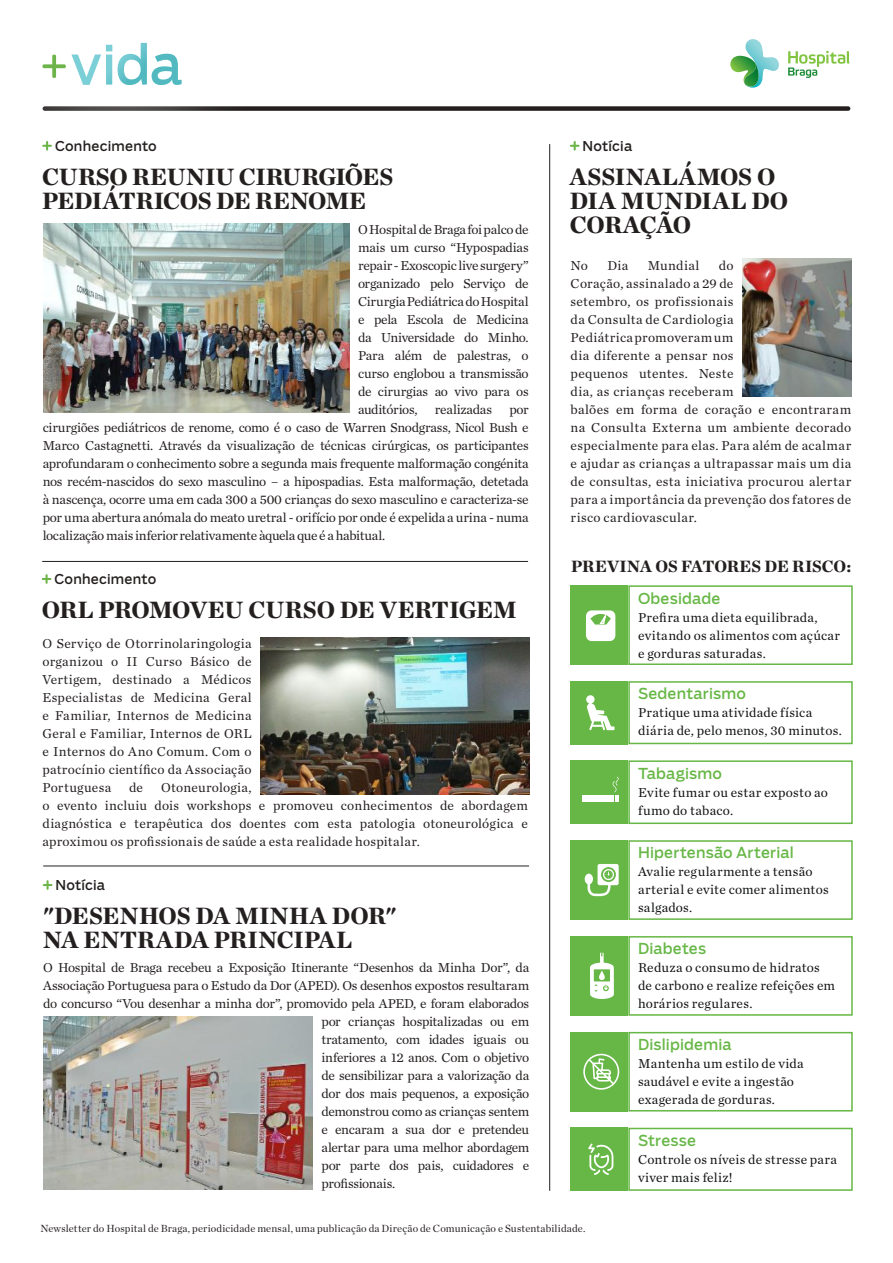
<style>
.page{position:relative;width:893px;height:1263px;background:#fff}
.page>*{position:absolute;margin:0;border:0;box-sizing:border-box;transform-origin:0 0}
.t1{font:900 24px/24px "Chronicle Deck";letter-spacing:-.01em;color:#241f1f}
.t2{font:900 16.65px "Chronicle Deck";color:#241f1f}
.t3{font:15px "Boomer";letter-spacing:.01em;color:#66b745}
.t4{font:13.5px/18px "Chronicle Text G1";letter-spacing:.005em;color:#241f1f;text-align:justify}
.t5{font:13.5px/18px "Chronicle Text G1";letter-spacing:.02em;color:#111213}
.t6{font:13.5px/18px "Chronicle Text G1";letter-spacing:.025em;color:#241f1f}
.t7{font:13.5px "Chronicle Text G1";letter-spacing:-.02em;color:#241f1f}
.t8{font:13.5px "Chronicle Text G1";letter-spacing:-.025em;color:#241f1f}
.t9{font:13.5px "Boomer";letter-spacing:.01em;color:#241f1f}
.t10{font:13.5px "Chronicle Text G1";letter-spacing:-.03em;color:#241f1f}
.t11{font:13.5px "Chronicle Text G1";letter-spacing:-.015em;color:#241f1f}
.t12{font:13.5px "Chronicle Text G1";letter-spacing:.035em;color:#241f1f}
.t13{font:10.5px "Chronicle Deck";letter-spacing:.015em;color:#241f1f}
</style>
<div class="page">
<div style="left:45px;top:106px;width:803px;height:5px;background:#241f1f"></div>
<div style="left:0;top:0;width:257px;height:164px;background:#fff"></div>
<svg style="left:43px;top:43px;width:139px;height:42px"></svg>
<svg style="left:788px;top:51px;width:62px;height:27px"></svg>
<svg style="left:730px;top:39px;width:49px;height:49px"></svg>
<svg style="left:571px;top:142px;width:7px;height:8px"></svg>
<hr style="left:549px;top:144px;width:1px;height:1047px;background:#241f1f">
<hr style="left:42px;top:561px;width:486px;height:1px;background:#241f1f">
<svg style="left:43px;top:142px;width:8px;height:8px"></svg>
<svg style="left:43px;top:575px;width:7px;height:8px"></svg>
<img style="left:43px;top:223px;width:307px;height:189px">
<img style="left:260px;top:638px;width:270px;height:156px">
<hr style="left:43px;top:866px;width:486px;height:1px;background:#241f1f">
<svg style="left:44px;top:881px;width:7px;height:8px"></svg>
<img style="left:43px;top:1016px;width:270px;height:173px">
<div style="left:571px;top:585px;width:57px;height:80px;background:#67b747"></div>
<div style="left:628px;top:585px;width:225px;height:80px;border:2px solid #66b745"></div>
<svg style="left:586px;top:610px;width:29px;height:31px"></svg>
<div style="left:571px;top:681px;width:57px;height:63px;background:#67b747"></div>
<div style="left:628px;top:681px;width:225px;height:63px;border:2px solid #66b745"></div>
<svg style="left:586px;top:695px;width:28px;height:35px"></svg>
<div style="left:571px;top:760px;width:57px;height:64px;background:#67b747"></div>
<div style="left:628px;top:760px;width:225px;height:64px;border:2px solid #66b745"></div>
<div style="left:582px;top:795px;width:32px;height:7px;background:#fff"></div>
<svg style="left:613px;top:777px;width:6px;height:25px"></svg>
<div style="left:571px;top:840px;width:57px;height:80px;background:#67b747"></div>
<div style="left:628px;top:840px;width:225px;height:80px;border:2px solid #66b745"></div>
<svg style="left:585px;top:864px;width:34px;height:32px"></svg>
<div style="left:571px;top:1128px;width:57px;height:63px;background:#67b747"></div>
<div style="left:628px;top:1128px;width:225px;height:63px;border:2px solid #66b745"></div>
<svg style="left:588px;top:1143px;width:25px;height:32px"></svg>
<div style="left:571px;top:1032px;width:57px;height:79px;background:#67b747"></div>
<div style="left:628px;top:1032px;width:225px;height:79px;border:2px solid #66b745"></div>
<img style="left:742px;top:258px;width:109px;height:139px">
<svg style="left:583px;top:1054px;width:36px;height:36px"></svg>
<div style="left:571px;top:936px;width:57px;height:80px;background:#67b747"></div>
<div style="left:628px;top:936px;width:225px;height:80px;border:2px solid #66b745"></div>
<svg style="left:600px;top:953px;width:4px;height:9px"></svg>
<svg style="left:590px;top:962px;width:24px;height:37px"></svg>
<p class="t9" style="left:55px;top:137px;width:103px">Conhecimento</p>
<h1 class="t1" style="left:42px;top:163px;width:353px">CURSO REUNIU CIRURGIÕES<br>PEDIÁTRICOS DE RENOME</h1>
<p class="t4" style="left:358px;top:220px;width:172px">O Hospital de Braga foi palco de mais um curso “Hypospadias repair - Exoscopic live surgery” organizado pelo Serviço de Cirurgia Pediátrica do Hospital e pela Escola de Medicina da Universidade do Minho.<br>Para além de palestras, o curso englobou a transmissão de cirurgias ao vivo para os auditórios,</p>
<p class="t11" style="left:435px;top:399px;width:59px">realizadas</p>
<p class="t4" style="left:43px;top:400px;width:488px;text-indent:467px">por cirurgiões pediátricos de renome, como é o caso de Warren Snodgrass, Nicol Bush e Marco Castagnetti. Através da visualização de técnicas cirúrgicas, os participantes aprofundaram o conhecimento sobre a segunda mais frequente malformação congénita nos recém-nascidos do sexo masculino – a hipospadias. Esta malformação, detetada à nascença, ocorre uma em cada 300 a 500 crianças do sexo masculino e caracteriza-se por uma abertura anómala do meato uretral - orifício por onde é expelida a urina - numa localização mais inferior relativamente àquela que é a habitual.</p>
<p class="t9" style="left:55px;top:571px;width:103px">Conhecimento</p>
<h1 class="t1" style="left:42px;top:596px;width:477px">ORL PROMOVEU CURSO DE VERTIGEM</h1>
<p class="t4" style="left:43px;top:634px;width:211px">O Serviço de Otorrinolaringologia organizou o II Curso Básico de Vertigem, destinado a Médicos Especialistas de Medicina Geral e Familiar, Internos de Medicina Geral e Familiar, Internos de ORL e Internos do Ano Comum. Com o patrocínio científico da Associação Portuguesa</p>
<p class="t4" style="left:43px;top:778px;width:487px;text-align:left;text-indent:118px">Otoneurologia,<br>o evento incluiu dois workshops e promoveu conhecimentos de abordagem diagnóstica e terapêutica dos doentes com esta patologia otoneurológica e aproximou os profissionais de saúde a esta realidade hospitalar.</p>
<p class="t4" style="left:129px;top:778px;width:16px">de</p>
<p class="t9" style="left:55px;top:877px;width:51px">Notícia</p>
<h1 class="t1" style="left:43px;top:902px;width:355px">"DESENHOS DA MINHA DOR"<br>NA ENTRADA PRINCIPAL</h1>
<p class="t7" style="left:43px;top:957px;width:488px">O Hospital de Braga recebeu a Exposição Itinerante “Desenhos da Minha Dor”, da</p>
<p class="t7" style="left:43px;top:975px;width:487px">Associação Portuguesa para o Estudo da Dor (APED). Os desenhos expostos resultaram</p>
<p class="t7" style="left:43px;top:993px;width:488px">do concurso “Vou desenhar a minha dor”, promovido pela APED, e foram elaborados</p>
<p class="t7" style="left:321px;top:1011px;width:209px">por crianças hospitalizadas ou em</p>
<p class="t7" style="left:321px;top:1029px;width:209px">tratamento, com idades iguais ou</p>
<p class="t8" style="left:321px;top:1047px;width:209px">inferiores a 12 anos. Com o objetivo</p>
<p class="t7" style="left:321px;top:1065px;width:209px">de sensibilizar para a valorização da</p>
<p class="t8" style="left:321px;top:1083px;width:209px">dor dos mais pequenos, a exposição</p>
<p class="t7" style="left:321px;top:1101px;width:209px">demonstrou como as crianças sentem</p>
<p class="t10" style="left:321px;top:1119px;width:209px">e encaram a sua dor e pretendeu</p>
<p class="t7" style="left:321px;top:1137px;width:209px">alertar para uma melhor abordagem</p>
<p class="t7" style="left:321px;top:1155px;width:209px">por parte dos pais, cuidadores e</p>
<p class="t8" style="left:321px;top:1173px;width:75px">profissionais.</p>
<p class="t9" style="left:583px;top:137px;width:51px">Notícia</p>
<h1 class="t1" style="left:570px;top:163px;width:220px">ASSINALÁMOS O<br>DIA MUNDIAL DO<br>CORAÇÃO</h1>
<p class="t6" style="left:571px;top:256px;width:282px;text-indent:148px">do<br>Coração, assinalado a 29 de<br>setembro, os profissionais<br>da Consulta de Cardiologia<br>Pediátrica promoveram um<br>dia diferente a pensar nos<br>pequenos utentes. Neste<br>dia, as crianças receberam<br>balões em forma de coração e encontraram na Consulta Externa um ambiente decorado especialmente para elas. Para além de acalmar e ajudar as crianças a ultrapassar mais um dia de consultas, esta iniciativa procurou alertar para a importância da prevenção dos fatores de risco cardiovascular.</p>
<p class="t4" style="left:571px;top:256px;width:19px">No</p>
<p class="t4" style="left:607px;top:256px;width:22px">Dia</p>
<p class="t12" style="left:648px;top:255px;width:53px">Mundial</p>
<p class="t2" style="left:571px;top:553px;width:281px">PREVINA OS FATORES DE RISCO:</p>
<p class="t3" style="left:638px;top:589px;width:84px">Obesidade</p>
<p class="t5" style="left:638px;top:607px;width:204px">Prefira uma dieta equilibrada, evitando os alimentos com açúcar e gorduras saturadas.</p>
<p class="t3" style="left:638px;top:685px;width:110px">Sedentarismo</p>
<p class="t5" style="left:638px;top:703px;width:205px">Pratique uma atividade física diária de, pelo menos, 30 minutos.</p>
<p class="t3" style="left:638px;top:764px;width:85px">Tabagismo</p>
<p class="t5" style="left:638px;top:782px;width:191px">Evite fumar ou estar exposto ao fumo do tabaco.</p>
<p class="t3" style="left:638px;top:844px;width:157px">Hipertensão Arterial</p>
<p class="t5" style="left:638px;top:862px;width:192px">Avalie regularmente a tensão arterial e evite comer alimentos salgados.</p>
<p class="t3" style="left:638px;top:940px;width:70px">Diabetes</p>
<p class="t5" style="left:638px;top:958px;width:199px">Reduza o consumo de hidratos de carbono e realize refeições em horários regulares.</p>
<p class="t3" style="left:638px;top:1035px;width:95px">Dislipidemia</p>
<p class="t5" style="left:638px;top:1054px;width:167px">Mantenha um estilo de vida saudável e evite a ingestão exagerada de gorduras.</p>
<p class="t3" style="left:638px;top:1131px;width:60px">Stresse</p>
<p class="t5" style="left:638px;top:1150px;width:200px">Controle os níveis de stresse para viver mais feliz!</p>
<p class="t13" style="left:40px;top:1220px;width:546px">Newsletter do Hospital de Braga, periodicidade mensal, uma publicação da Direção de Comunicação e Sustentabilidade.</p>
</div>
